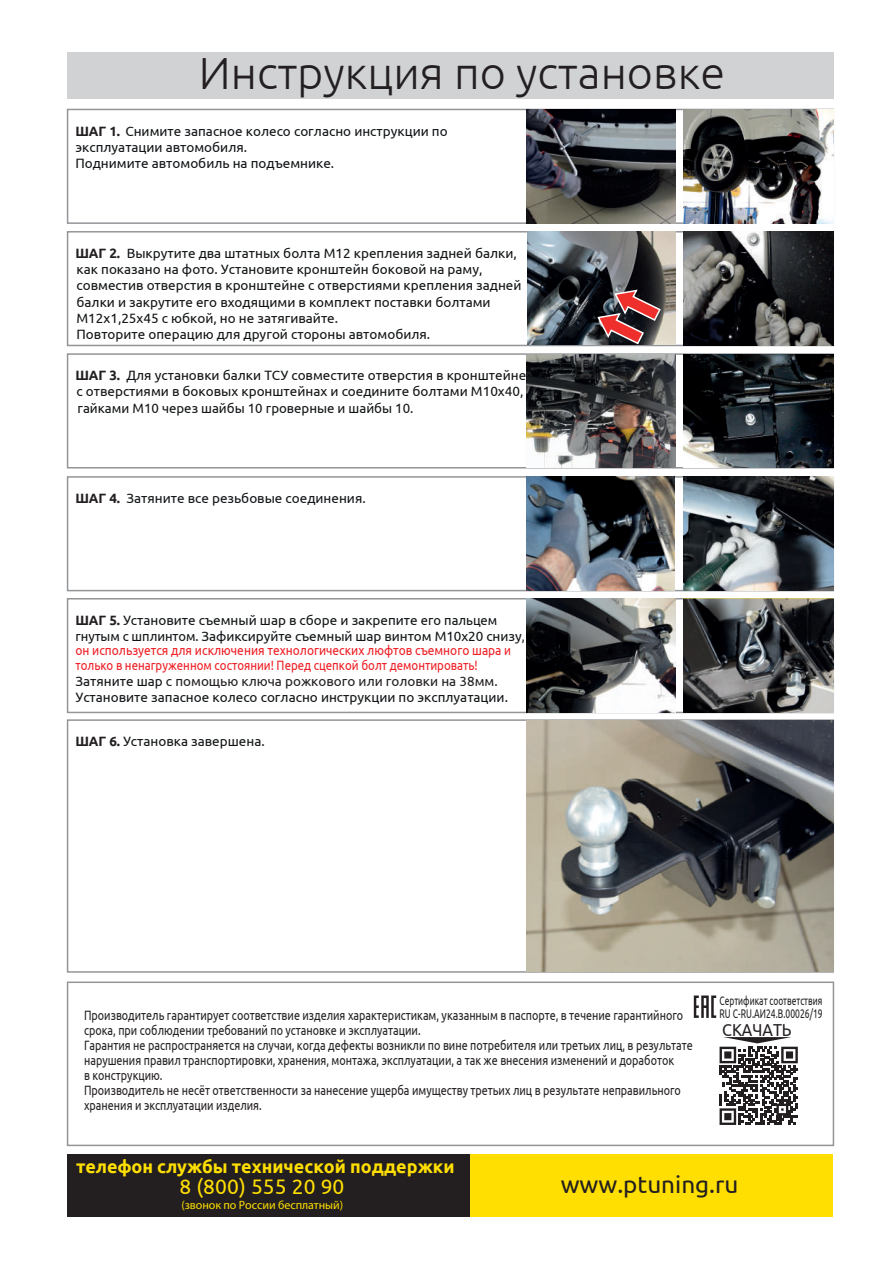
<style>
.page{position:relative;width:893px;height:1263px;background:#fff}
.page>*{position:absolute;margin:0;border:0;box-sizing:border-box;transform-origin:0 0}
.t1{font:300 45px "Ubuntu";color:#231f20}
.t2{font:24.3px "Ubuntu";color:#231f20}
.t3{font:21px "Ubuntu";letter-spacing:.005em;color:#ffdf01}
.t4{font:700 18px "Ubuntu";color:#ffdf01}
.t5{font:17.25px "Ubuntu";color:#231f20;scale:.92 1}
.t6{font:13.5px/16.2px "Ubuntu";color:#111416}
.t7{font:13.5px/15px "Ubuntu";color:#231f20;scale:.8 1}
.t8{font:13.5px/14.4px "Ubuntu";color:#ee1d23;scale:.89 1}
.t9{font:13.5px "Ubuntu";color:#111416;scale:.96 1}
.t10{font:700 13.5px "Ubuntu";letter-spacing:-.01em;color:#231f20}
.t11{font:12.6px "Ubuntu";letter-spacing:.005em;color:#231f20;scale:.68 1}
.t12{font:12.45px "Ubuntu";color:#231f20;scale:.68 1}
.t13{font:12px "Myriad Pro";letter-spacing:-.005em;color:#ffdf01}
.s1{font-weight:700;color:#231f20}
.s2{color:#231f20}
</style>
<div class="page">
<div style="left:67px;top:109px;width:767px;height:115px;border:2px solid #939598"></div>
<div style="left:67px;top:231px;width:767px;height:115px;border:2px solid #939598"></div>
<div style="left:67px;top:353px;width:767px;height:115px;border:2px solid #939598"></div>
<div style="left:67px;top:476px;width:767px;height:115px;border:2px solid #939598"></div>
<div style="left:67px;top:598px;width:767px;height:115px;border:2px solid #939598"></div>
<div style="left:67px;top:719px;width:767px;height:254px;border:2px solid #939598"></div>
<img style="left:526px;top:109px;width:149px;height:114px">
<img style="left:683px;top:109px;width:150px;height:114px">
<img style="left:527px;top:232px;width:148px;height:113px">
<img style="left:683px;top:232px;width:150px;height:113px">
<img style="left:683px;top:354px;width:150px;height:114px">
<img style="left:527px;top:354px;width:148px;height:114px">
<img style="left:527px;top:477px;width:148px;height:114px">
<img style="left:684px;top:477px;width:149px;height:114px">
<img style="left:526px;top:599px;width:149px;height:113px">
<img style="left:683px;top:598px;width:150px;height:114px">
<svg style="left:596px;top:289px;width:66px;height:56px;background:#734547"></svg>
<div style="left:67px;top:981px;width:767px;height:165px;border:2px solid #939598"></div>
<div style="left:67px;top:1154px;width:764px;height:63px;background:#231f20"></div>
<div style="left:470px;top:1154px;width:362px;height:63px;background:#ffdf01"></div>
<div style="left:67px;top:53px;width:766px;height:46px;background:#d1d2d4"></div>
<img style="left:527px;top:720px;width:306px;height:252px">
<svg style="left:719px;top:1037px;width:79px;height:88px"></svg>
<svg style="left:694px;top:995px;width:22px;height:23px"></svg>
<h1 class="t1" style="left:199px;top:46px;width:528px">Инструкция по установке</h1>
<p class="t6" style="left:75px;top:122px;width:374px"><span class="s1">ШАГ 1.</span> Снимите запасное колесо согласно инструкции по эксплуатации автомобиля.<br>Поднимите автомобиль на подъемнике.</p>
<p class="t6" style="left:75px;top:245px;width:448px"><span class="s1">ШАГ 2.</span> Выкрутите два штатных болта М12 крепления задней балки, как показано на фото. Установите кронштейн боковой на раму, совместив отверстия в кронштейне с отверстиями крепления задней балки и закрутите его входящими в комплект поставки болтами М12х1,25х45 с юбкой, но не затягивайте.<br>Повторите операцию для другой стороны автомобиля.</p>
<p class="t10" style="left:75px;top:367px;width:46px">ШАГ 3.</p>
<p class="t6" style="left:77px;top:367px;width:451px;text-indent:50px">Для установки балки ТСУ совместите отверстия в кронштейне с отверстиями в боковых кронштейнах и соедините болтами М10х40, гайками М10 через шайбы 10 гроверные и шайбы 10.</p>
<p class="t10" style="left:75px;top:490px;width:46px">ШАГ 4.</p>
<p class="t6" style="left:126px;top:490px;width:241px">Затяните все резьбовые соединения.</p>
<p class="t6" style="left:75px;top:612px;width:423px"><span class="s1">ШАГ 5.</span> Установите съемный шар в сборе и закрепите его пальцем</p>
<p class="t9" style="left:75px;top:628px;width:469px">гнутым с шплинтом. Зафиксируйте съемный шар винтом М10х20 снизу,</p>
<p class="t8" style="left:75px;top:643px;width:491px">он используется для исключения технологических люфтов съемного шара и только в ненагруженном состоянии! Перед сцепкой болт демонтировать!</p>
<p class="t6" style="left:75px;top:673px;width:434px">Затяните шар <span class="s2">с помощью ключа рожкового или головки на 38мм.<br></span>Установите запасное колесо согласно инструкции по эксплуатации.</p>
<p class="t6" style="left:75px;top:733px;width:191px"><span class="s1">ШАГ 6.</span> Установка завершена.</p>
<p class="t7" style="left:84px;top:1007px;width:762px">Производитель гарантирует соответствие изделия характеристикам, указанным в паспорте, в течение гарантийного срока, при соблюдении требований по установке и эксплуатации.<br>Гарантия не распространяется на случаи, когда дефекты возникли по вине потребителя или третьих лиц, в результате нарушения правил транспортировки, хранения, монтажа, эксплуатации, а так же внесения изменений и доработок<br>в конструкцию.<br>Производитель не несёт ответственности за нанесение ущерба имуществу третьих лиц в результате неправильного хранения и эксплуатации изделия.</p>
<p class="t12" style="left:720px;top:992px;width:153px">Сертификат соответствия</p>
<p class="t11" style="left:720px;top:1006px;width:153px">RU C-RU.АИ24.В.00026/19</p>
<p class="t5" style="left:722px;top:1019px;width:77px">СКАЧАТЬ</p>
<h3 class="t4" style="left:76px;top:1156px;width:380px">телефон службы технической поддержки</h3>
<h3 class="t3" style="left:179px;top:1174px;width:166px">8 (800) 555 20 90</h3>
<p class="t13" style="left:181px;top:1197px;width:163px">(звонок по России бесплатный)</p>
<h2 class="t2" style="left:561px;top:1169px;width:179px">www.ptuning.ru</h2>
</div>
